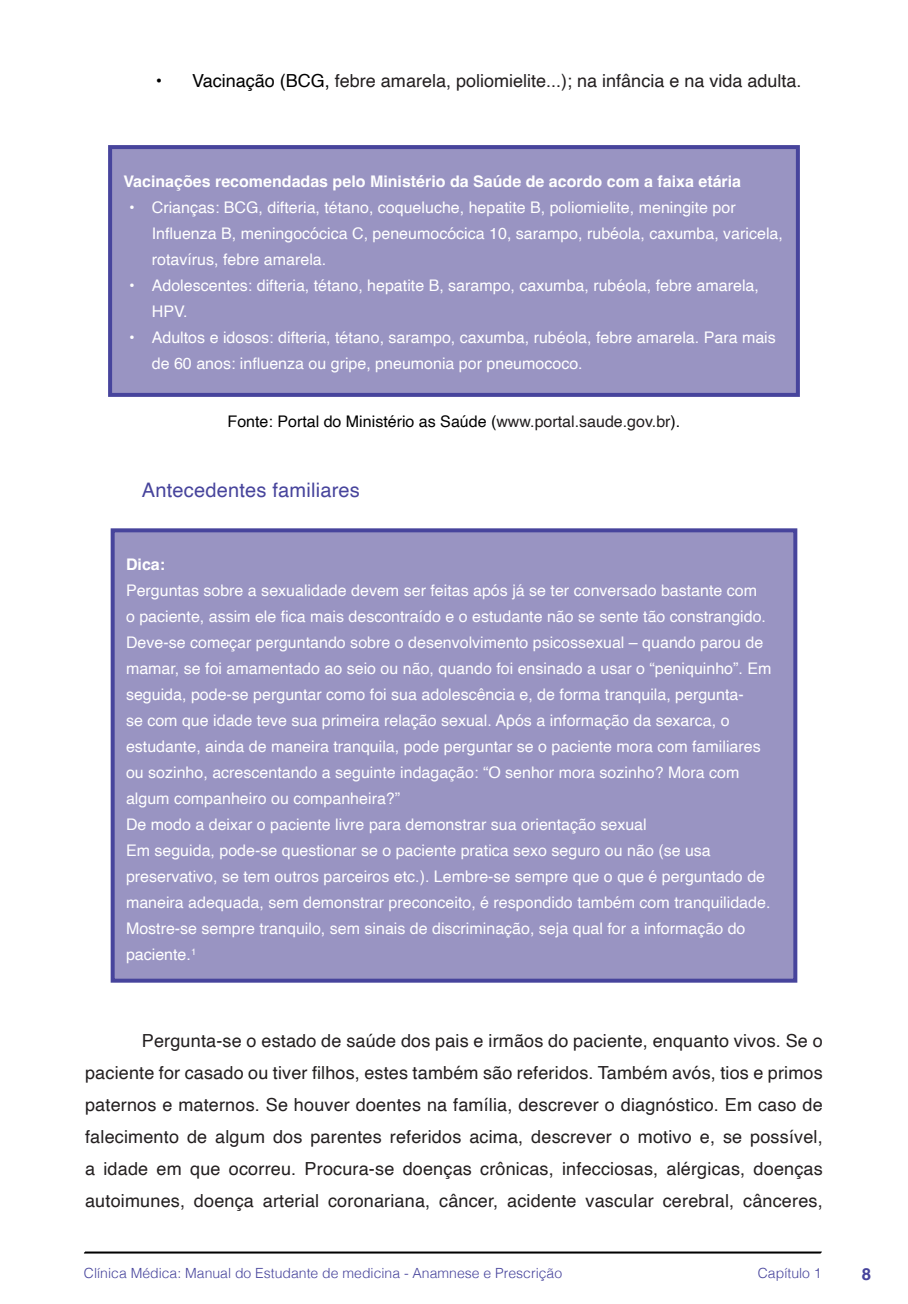
<style>
.page{position:relative;width:908px;height:1304px;background:#fff}
.page>*{position:absolute;margin:0;border:0;box-sizing:border-box;transform-origin:0 0}
.t1{font:20px "Helvetica";letter-spacing:.01em;color:#47449c}
.t2{font:18px/32px "Helvetica";color:#231f20;text-align:justify}
.t3{font:700 16.8px "Helvetica";color:#47449c}
.t4{font:16px/26px "Helvetica";color:#fff}
.t5{font:700 16px "Helvetica";color:#fff}
.t6{font:16px "Helvetica";color:#000}
.t7{font:300 14px "Helvetica";color:#47449c}
.s1{color:#000}
.s2{color:#231f20}
</style>
<div class="page">
<svg style="left:84px;top:1251px;width:737px;height:3px;background:#515151"></svg>
<div style="left:110px;top:147px;width:687px;height:248px;background:#9994c2"></div>
<div style="left:108px;top:145px;width:691px;height:252px;border:4px solid #47449c"></div>
<div style="left:113px;top:530px;width:682px;height:451px;background:#9994c2"></div>
<div style="left:111px;top:528px;width:686px;height:455px;border:4px solid #47449c"></div>
<p class="t2" style="left:156px;top:65px;width:646px"><span class="s1">• Vacinação (BCG,</span> febre amarela, poliomielite...); na infância e na vida adulta.</p>
<p class="t5" style="left:123px;top:172px;width:619px">Vacinações recomendadas pelo Ministério da Saúde de acordo com a faixa etária</p>
<p class="t4" style="left:152px;top:195px;width:632px;text-indent:-23px">• Crianças: BCG, difteria, tétano, coqueluche, hepatite B, poliomielite, meningite por<br>Influenza B, meningocócica C, peneumocócica 10, sarampo, rubéola, caxumba, varicela, rotavírus, febre amarela.</p>
<p class="t4" style="left:152px;top:273px;width:608px;text-indent:-23px">• Adolescentes: difteria, tétano, hepatite B, sarampo, caxumba, rubéola, febre amarela,<br>HPV.</p>
<p class="t4" style="left:152px;top:325px;width:625px;text-indent:-23px">• Adultos e idosos: difteria, tétano, sarampo, caxumba, rubéola, febre amarela. Para mais de 60 anos: influenza ou gripe, pneumonia por pneumococo.</p>
<p class="t6" style="left:227px;top:409px;width:454px">Fonte: Portal do Ministério as Saúde (<span class="s2">www.portal.saude.gov.br</span>).</p>
<p class="t1" style="left:142px;top:474px;width:219px">Antecedentes familiares</p>
<p class="t5" style="left:126px;top:555px;width:41px">Dica:</p>
<p class="t4" style="left:126px;top:578px;width:646px">Perguntas sobre a sexualidade devem ser feitas após já se ter conversado bastante com<br>o paciente, assim ele fica mais descontraído e o estudante não se sente tão constrangido.<br>Deve-se começar perguntando sobre o desenvolvimento psicossexual – quando parou de mamar, se foi amamentado ao seio ou não, quando foi ensinado a usar o “peniquinho”. Em seguida, pode-se perguntar como foi sua adolescência e, de forma tranquila, pergunta-<br>se com que idade teve sua primeira relação sexual. Após a informação da sexarca, o estudante, ainda de maneira tranquila, pode perguntar se o paciente mora com familiares ou sozinho, acrescentando a seguinte indagação: “O senhor mora sozinho? Mora com algum companheiro ou companheira?”<br>De modo a deixar o paciente livre para demonstrar sua orientação sexual<br>Em seguida, pode-se questionar se o paciente pratica sexo seguro ou não (se usa preservativo, se tem outros parceiros etc.). Lembre-se sempre que o que é perguntado de maneira adequada, sem demonstrar preconceito, é respondido também com tranquilidade.<br>Mostre-se sempre tranquilo, sem sinais de discriminação, seja qual for a informação do paciente.<sup>1</sup></p>
<p class="t2" style="left:85px;top:1025px;width:738px;text-indent:57px">Pergunta-se o estado de saúde dos pais e irmãos do paciente, enquanto vivos. Se o paciente for casado ou tiver filhos, estes também são referidos. Também avós, tios e primos paternos e maternos. Se houver doentes na família, descrever o diagnóstico. Em caso de falecimento de algum dos parentes referidos acima, descrever o motivo e, se possível, a idade em que ocorreu. Procura-se doenças crônicas, infecciosas, alérgicas, doenças autoimunes, doença arterial coronariana, câncer, acidente vascular cerebral, cânceres,</p>
<p class="t7" style="left:84px;top:1261px;width:479px">Clínica Médica: Manual do Estudante de medicina - Anamnese e Prescrição</p>
<p class="t7" style="left:757px;top:1261px;width:65px">Capítulo 1</p>
<p class="t3" style="left:861px;top:1264px;width:11px">8</p>
</div>
